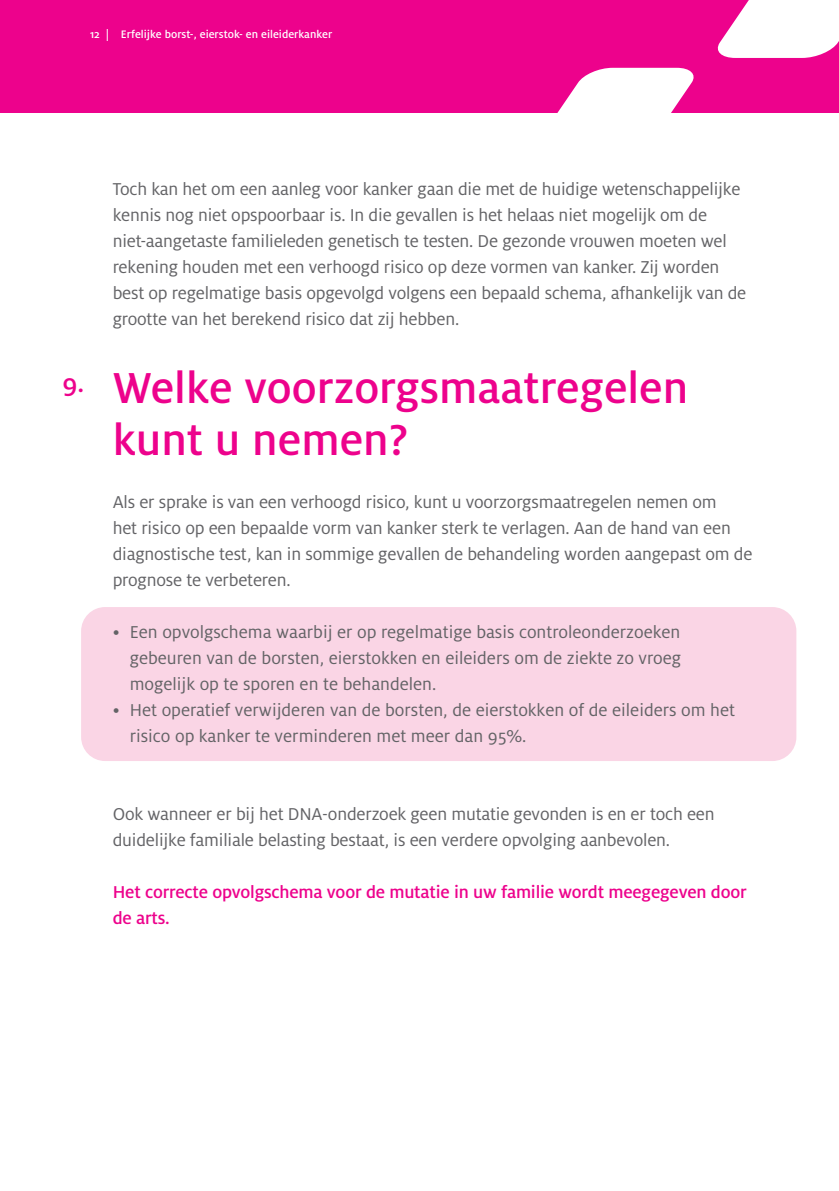
<style>
.page{position:relative;width:839px;height:1191px;background:#fff}
.page>*{position:absolute;margin:0;border:0;box-sizing:border-box;transform-origin:0 0}
._3_-_Hoofdtitel{font:500 48px/52px "Milo OT";color:#ed028c}
._3_-_Nummering_-_hoo{font:500 28px "Milo OT";color:#ed028c}
.Body-tekst{font:19px/26px "Milo OT";letter-spacing:-.01em;color:#636366}
.Body-tekst-2{font:500 19px/26px "Milo OT";letter-spacing:-.01em;color:#ed028c}
.t1{font:500 12px "Milo OT";color:#fff}
</style>
<div class="page">
<hr style="left:838px;top:0;width:1px;height:113px;background:#ed028c">
<div style="left:0;top:0;width:838px;height:113px;background:#ed028c"></div>
<div style="left:81px;top:607px;width:715px;height:154px;background:#fad5e5;border-radius:24px"></div>
<svg style="left:557px;top:68px;width:137px;height:45px"></svg>
<svg style="left:717px;top:0;width:122px;height:58px;background:#fcdcef"></svg>
<p class="t1" style="left:90px;top:28px;width:244px">12 | Erfelijke borst-, eierstok- en eileiderkanker</p>
<p class="_3_-_Nummering_-_hoo" style="left:62px;top:368px;width:23px">9.</p>
<p class="Body-tekst" style="left:113px;top:177px;width:635px">Toch kan het om een aanleg voor kanker gaan die met de huidige wetenschappelijke kennis nog niet opspoorbaar is. In die gevallen is het helaas niet mogelijk om de niet-aangetaste familieleden genetisch te testen. De gezonde vrouwen moeten wel rekening houden met een verhoogd risico op deze vormen van kanker. Zij worden best op regelmatige basis opgevolgd volgens een bepaald schema, afhankelijk van de grootte van het berekend risico dat zij hebben.</p>
<p class="_3_-_Hoofdtitel" style="left:113px;top:363px;width:577px">Welke voorzorgsmaatregelen kunt u nemen?</p>
<p class="Body-tekst" style="left:113px;top:489px;width:641px">Als er sprake is van een verhoogd risico, kunt u voorzorgsmaatregelen nemen om<br>het risico op een bepaalde vorm van kanker sterk te verlagen. Aan de hand van een diagnostische test, kan in sommige gevallen de behandeling worden aangepast om de prognose te verbeteren.</p>
<p class="Body-tekst" style="left:130px;top:619px;width:553px;text-align:justify;text-indent:-17px">• Een opvolgschema waarbij er op regelmatige basis controleonderzoeken gebeuren van de borsten, eierstokken en eileiders om de ziekte zo vroeg mogelijk op te sporen en te behandelen.</p>
<p class="Body-tekst" style="left:130px;top:697px;width:607px;text-indent:-17px">• Het operatief verwijderen van de borsten, de eierstokken of de eileiders om het risico op kanker te verminderen met meer dan 95%.</p>
<p class="Body-tekst" style="left:113px;top:801px;width:603px">Ook wanneer er bij het DNA-onderzoek geen mutatie gevonden is en er toch een duidelijke familiale belasting bestaat, is een verdere opvolging aanbevolen.</p>
<p class="Body-tekst-2" style="left:113px;top:879px;width:636px">Het correcte opvolgschema voor de mutatie in uw familie wordt meegegeven door de arts.</p>
</div>
